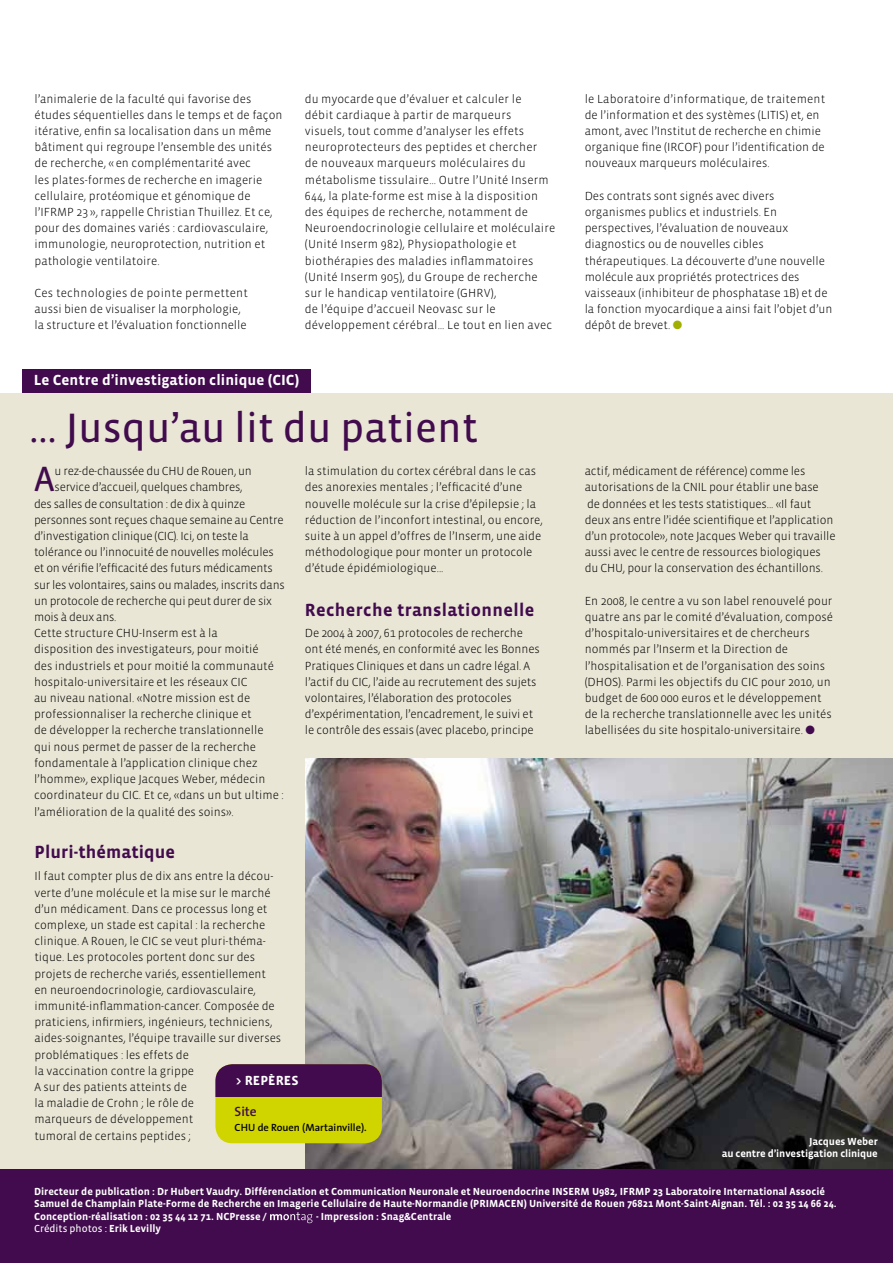
<style>
.page{position:relative;width:893px;height:1263px;background:#fff}
.page>*{position:absolute;margin:0;border:0;box-sizing:border-box;transform-origin:0 0}
.t1{font:42px "Vista Sans Reg";color:#410b4d}
.t2{font:36px "Vista Sans Reg";color:#410b4d}
.t3{font:700 18px "Vista Sans";letter-spacing:.02em;color:#410b4d}
.t4{font:700 15px "Vista Sans";letter-spacing:.005em;color:#fff}
.t5{font:700 13.5px "Vista Sans";letter-spacing:.005em;color:#fff}
.t6{font:600 13.5px "The Sans";color:#410b4d}
.t7{font:300 12px/16.2px "Vista Sans";color:#000}
.t8{font:300 12px "Vista Sans";letter-spacing:-.02em;color:#000}
.t9{font:700 10.5px/12.6px "Vista Sans";color:#fff}
.t10{font:10.5px "Vista Sans Reg";color:#fff}
.t11{font:600 10.5px "The Sans";color:#000}
.s1{color:#a0af00}
.s2{color:#410b4d}
.s3{font-family:"Vista Sans";font-weight:700}
</style>
<div class="page">
<div style="left:0;top:393px;width:893px;height:870px;background:#e9e6d5"></div>
<img style="left:305px;top:758px;width:588px;height:411px">
<div style="left:0;top:1169px;width:893px;height:94px;background:#410b4d"></div>
<div style="left:22px;top:369px;width:288px;height:24px;background:#410b4d"></div>
<div style="left:215px;top:1064px;width:167px;height:79px;background:#d0d500;border-radius:17px"></div>
<div style="left:215px;top:1064px;width:167px;height:33px;background:#410b4d"></div>
<svg style="left:270px;top:1212px;width:43px;height:11px"></svg>
<p class="t7" style="left:34px;top:91px;width:250px">l’animalerie de la faculté qui favorise des études séquentielles dans le temps et de façon itérative, enfin sa localisation dans un même bâtiment qui regroupe l’ensemble des unités de recherche, « en complémentarité avec<br>les plates-formes de recherche en imagerie cellulaire, protéomique et génomique de l’IFRMP 23 », rappelle Christian Thuillez. Et ce, pour des domaines variés : cardiovasculaire, immunologie, neuroprotection, nutrition et pathologie ventilatoire.</p>
<p class="t7" style="left:34px;top:285px;width:215px">Ces technologies de pointe permettent aussi bien de visualiser la morphologie, la structure et l’évaluation fonctionnelle</p>
<p class="t7" style="left:305px;top:91px;width:252px">du myocarde que d’évaluer et calculer le<br>débit cardiaque à partir de marqueurs<br>visuels, tout comme d’analyser les effets neuroprotecteurs des peptides et chercher<br>de nouveaux marqueurs moléculaires du métabolisme tissulaire… Outre l’Unité Inserm 644, la plate-forme est mise à la disposition des équipes de recherche, notamment de Neuroendocrinologie cellulaire et moléculaire (Unité Inserm 982), Physiopathologie et biothérapies des maladies inflammatoires (Unité Inserm 905), du Groupe de recherche sur le handicap ventilatoire (GHRV),<br>de l’équipe d’accueil Neovasc sur le développement cérébral… Le tout en lien avec</p>
<p class="t4" style="left:34px;top:373px;width:267px">Le Centre d’investigation clinique (CIC)</p>
<h1 class="t1" style="left:30px;top:407px;width:450px">… Jusqu’au lit du patient</h1>
<h2 class="t2" style="left:34px;top:461px;width:22px">A</h2>
<p class="t8" style="left:55px;top:465px;width:199px">u rez-de-chaussée du CHU de Rouen, un</p>
<p class="t8" style="left:55px;top:481px;width:189px">service d’accueil, quelques chambres,</p>
<p class="t8" style="left:34px;top:497px;width:213px">des salles de consultation : de dix à quinze</p>
<p class="t8" style="left:34px;top:514px;width:251px">personnes sont reçues chaque semaine au Centre</p>
<p class="t8" style="left:34px;top:530px;width:216px">d’investigation clinique (CIC). Ici, on teste la</p>
<p class="t8" style="left:34px;top:546px;width:241px">tolérance ou l’innocuité de nouvelles molécules</p>
<p class="t8" style="left:34px;top:562px;width:240px">et on vérifie l’efficacité des futurs médicaments</p>
<p class="t8" style="left:34px;top:578px;width:252px">sur les volontaires, sains ou malades, inscrits dans</p>
<p class="t8" style="left:34px;top:595px;width:239px">un protocole de recherche qui peut durer de six</p>
<p class="t8" style="left:34px;top:611px;width:84px">mois à deux ans.</p>
<p class="t7" style="left:34px;top:625px;width:185px">Cette structure CHU-Inserm est à la</p>
<p class="t7" style="left:34px;top:642px;width:226px">disposition des investigateurs, pour moitié</p>
<p class="t7" style="left:34px;top:658px;width:241px">des industriels et pour moitié la communauté</p>
<p class="t7" style="left:34px;top:674px;width:215px">hospitalo-universitaire et les réseaux CIC</p>
<p class="t7" style="left:34px;top:690px;width:218px">au niveau national. «Notre mission est de</p>
<p class="t7" style="left:34px;top:706px;width:219px">professionnaliser la recherche clinique et</p>
<p class="t7" style="left:34px;top:723px;width:231px">de développer la recherche translationnelle</p>
<p class="t7" style="left:34px;top:739px;width:223px">qui nous permet de passer de la recherche</p>
<p class="t7" style="left:34px;top:755px;width:225px">fondamentale à l’application clinique chez</p>
<p class="t7" style="left:34px;top:771px;width:233px">l’homme», explique Jacques Weber, médecin</p>
<p class="t7" style="left:34px;top:787px;width:251px">coordinateur du CIC. Et ce, «dans un but ultime :</p>
<p class="t7" style="left:34px;top:804px;width:201px">l’amélioration de la qualité des soins».</p>
<p class="t7" style="left:305px;top:463px;width:239px">la stimulation du cortex cérébral dans le cas des anorexies mentales ; l’efficacité d’une nouvelle molécule sur la crise d’épilepsie ; la réduction de l’inconfort intestinal, ou encore, suite à un appel d’offres de l’Inserm, une aide méthodologique pour monter un protocole d’étude épidémiologique...</p>
<h3 class="t3" style="left:305px;top:600px;width:231px">Recherche translationnelle</h3>
<p class="t7" style="left:305px;top:625px;width:236px">De 2004 à 2007, 61 protocoles de recherche ont été menés, en conformité avec les Bonnes Pratiques Cliniques et dans un cadre légal. A l’actif du CIC, l’aide au recrutement des sujets volontaires, l’élaboration des protocoles d’expérimentation, l’encadrement, le suivi et le contrôle des essais (avec placebo, principe</p>
<h3 class="t3" style="left:34px;top:843px;width:142px">Pluri-thématique</h3>
<p class="t7" style="left:34px;top:868px;width:248px">Il faut compter plus de dix ans entre la décou&shy;verte d’une molécule et la mise sur le marché d’un médicament. Dans ce processus long et complexe, un stade est capital : la recherche clinique. A Rouen, le CIC se veut pluri-théma&shy;tique. Les protocoles portent donc sur des projets de recherche variés, essentiellement en neuroendocrinologie, cardiovasculaire, immunité-inflammation-cancer. Composée de praticiens, infirmiers, ingénieurs, techniciens, aides-soignantes, l’équipe travaille sur diverses problématiques : les effets de<br>la vaccination contre la grippe<br>A sur des patients atteints de<br>la maladie de Crohn ; le rôle de<br>marqueurs de développement<br>tumoral de certains peptides ;</p>
<p class="t5" style="left:236px;top:1074px;width:64px">&gt; REPÈRES</p>
<p class="t6" style="left:235px;top:1100px;width:24px">Site</p>
<p class="t11" style="left:235px;top:1119px;width:134px">CHU de Rouen (Martainville).</p>
<p class="t7" style="left:585px;top:91px;width:242px">le Laboratoire d’informatique, de traitement de l’information et des systèmes (LITIS) et, en amont, avec l’Institut de recherche en chimie organique fine (IRCOF) pour l’identification de nouveaux marqueurs moléculaires.</p>
<p class="t7" style="left:585px;top:188px;width:249px">Des contrats sont signés avec divers organismes publics et industriels. En perspectives, l’évaluation de nouveaux diagnostics ou de nouvelles cibles thérapeutiques. La découverte d’une nouvelle molécule aux propriétés protectrices des vaisseaux (inhibiteur de phosphatase 1B) et de la fonction myocardique a ainsi fait l’objet d’un dépôt de brevet. <span class="s1">●</span></p>
<p class="t7" style="left:585px;top:463px;width:252px">actif, médicament de référence) comme les autorisations de la CNIL pour établir une base<br>de données et les tests statistiques... «Il faut deux ans entre l’idée scientifique et l’application d’un protocole», note Jacques Weber qui travaille aussi avec le centre de ressources biologiques du CHU, pour la conservation des échantillons.</p>
<p class="t7" style="left:585px;top:593px;width:250px">En 2008, le centre a vu son label renouvelé pour quatre ans par le comité d’évaluation, composé d’hospitalo-universitaires et de chercheurs nommés par l’Inserm et la Direction de l’hospitalisation et de l’organisation des soins (DHOS). Parmi les objectifs du CIC pour 2010, un budget de 600 000 euros et le développement de la recherche translationnelle avec les unités labellisées du site hospitalo-universitaire. <span class="s2">●</span></p>
<p class="t9" style="left:722px;top:1135px;width:157px;line-height:12px;text-align:right">Jacques Weber<br>au centre d’investigation clinique</p>
<p class="t9" style="left:34px;top:1185px;width:804px">Directeur de publication : Dr Hubert Vaudry. Différenciation et Communication Neuronale et Neuroendocrine INSERM U982, IFRMP 23 Laboratoire International Associé<br>Samuel de Champlain Plate-Forme de Recherche en Imagerie Cellulaire de Haute-Normandie (PRIMACEN) Université de Rouen 76821 Mont-Saint-Aignan. Tél. : 02 35 14 66 24.<br>Conception-réalisation : 02 35 44 12 71. NCPresse /</p>
<p class="t9" style="left:316px;top:1210px;width:137px">- Impression : Snag&amp;Centrale</p>
<p class="t10" style="left:34px;top:1223px;width:129px">Crédits photos : <span class="s3">Erik Levilly</span></p>
</div>
